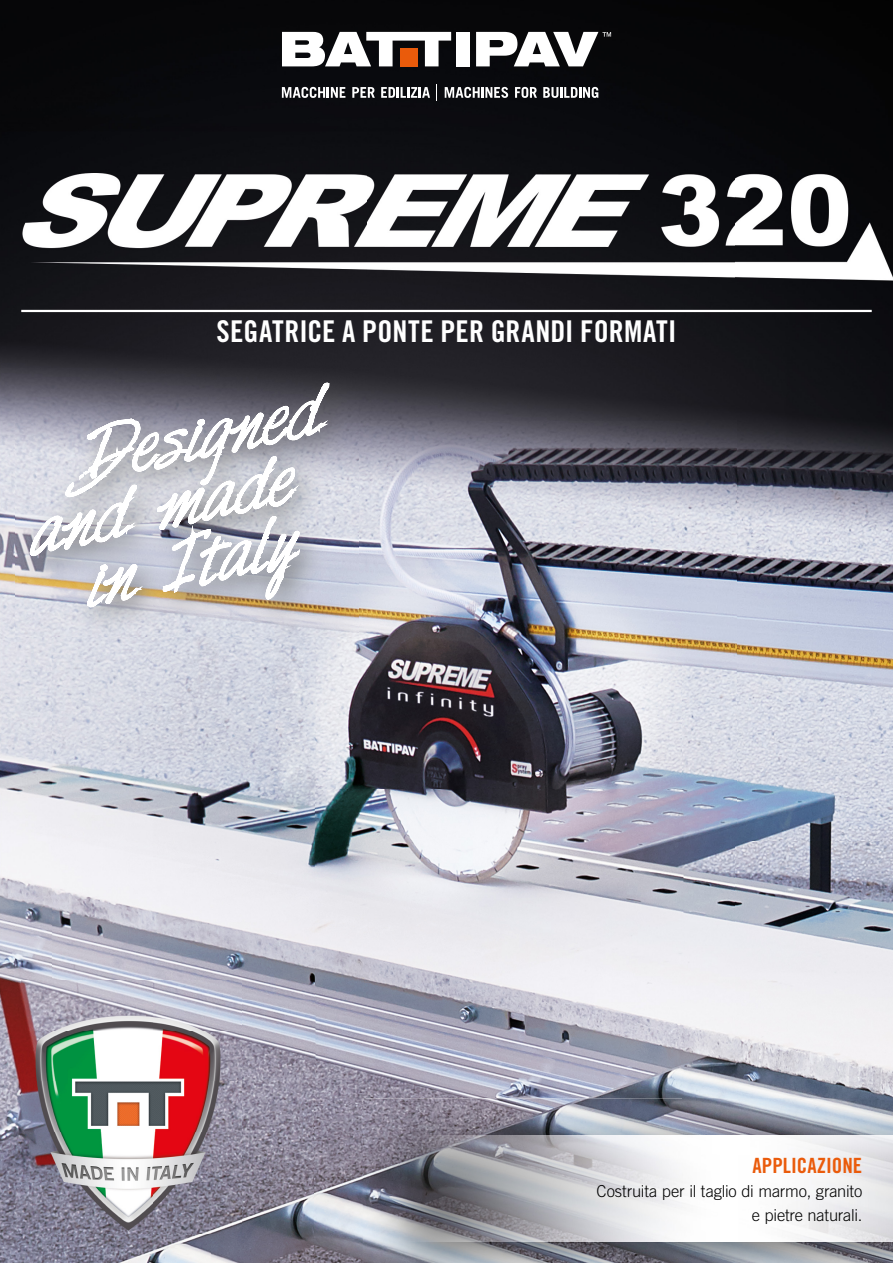
<style>
.page{position:relative;width:893px;height:1263px;background:#fff}
.page>*{position:absolute;margin:0;border:0;box-sizing:border-box;transform-origin:0 0}
.t1{font:30px "Trade Gothic Bold Cond Twenty";letter-spacing:.01em;color:#fff}
.t2{font:21px "Trade Gothic Bold Cond Twenty";color:#ea5b0b}
.t3{font:300 16.5px/24px "Trade Gothic";letter-spacing:-.01em;color:#000;text-align:right}
</style>
<div class="page">
<img style="left:0;top:0;width:735px;height:421px">
<img style="left:735px;top:0;width:158px;height:1098px">
<img style="left:0;top:421px;width:52px;height:842px">
<img style="left:315px;top:421px;width:368px;height:684px">
<img style="left:683px;top:421px;width:53px;height:677px">
<img style="left:52px;top:637px;width:263px;height:362px">
<img style="left:210px;top:999px;width:105px;height:264px">
<img style="left:315px;top:1105px;width:48px;height:158px">
<img style="left:52px;top:1233px;width:158px;height:30px">
<svg style="left:21px;top:981px;width:221px;height:252px"></svg>
<hr style="left:21px;top:310px;width:851px;height:2px;background:#fff">
<img style="left:15px;top:369px;width:344px;height:268px">
<svg style="left:28px;top:382px;width:326px;height:227px"></svg>
<svg style="left:282px;top:32px;width:169px;height:34px"></svg>
<div style="left:456px;top:32px;width:14px;height:34px;background:#fff"></div>
<div style="left:400px;top:48px;width:17px;height:19px;background:#ea5b0b"></div>
<svg style="left:476px;top:32px;width:135px;height:34px"></svg>
<svg style="left:282px;top:87px;width:63px;height:11px"></svg>
<svg style="left:352px;top:87px;width:23px;height:11px"></svg>
<svg style="left:381px;top:87px;width:49px;height:11px"></svg>
<svg style="left:436px;top:84px;width:1px;height:16px"></svg>
<svg style="left:445px;top:87px;width:63px;height:11px"></svg>
<svg style="left:515px;top:87px;width:22px;height:11px"></svg>
<svg style="left:543px;top:87px;width:55px;height:11px"></svg>
<img style="left:363px;top:1098px;width:530px;height:165px">
<img style="left:400px;top:1135px;width:493px;height:107px">
<h1 class="t1" style="left:217px;top:313px;width:461px">SEGATRICE A PONTE PER GRANDI FORMATI</h1>
<p class="t2" style="left:753px;top:1152px;width:111px">APPLICAZIONE</p>
<p class="t3" style="left:596px;top:1178px;width:267px">Costruita per il taglio di marmo, granito e pietre naturali.</p>
</div>
